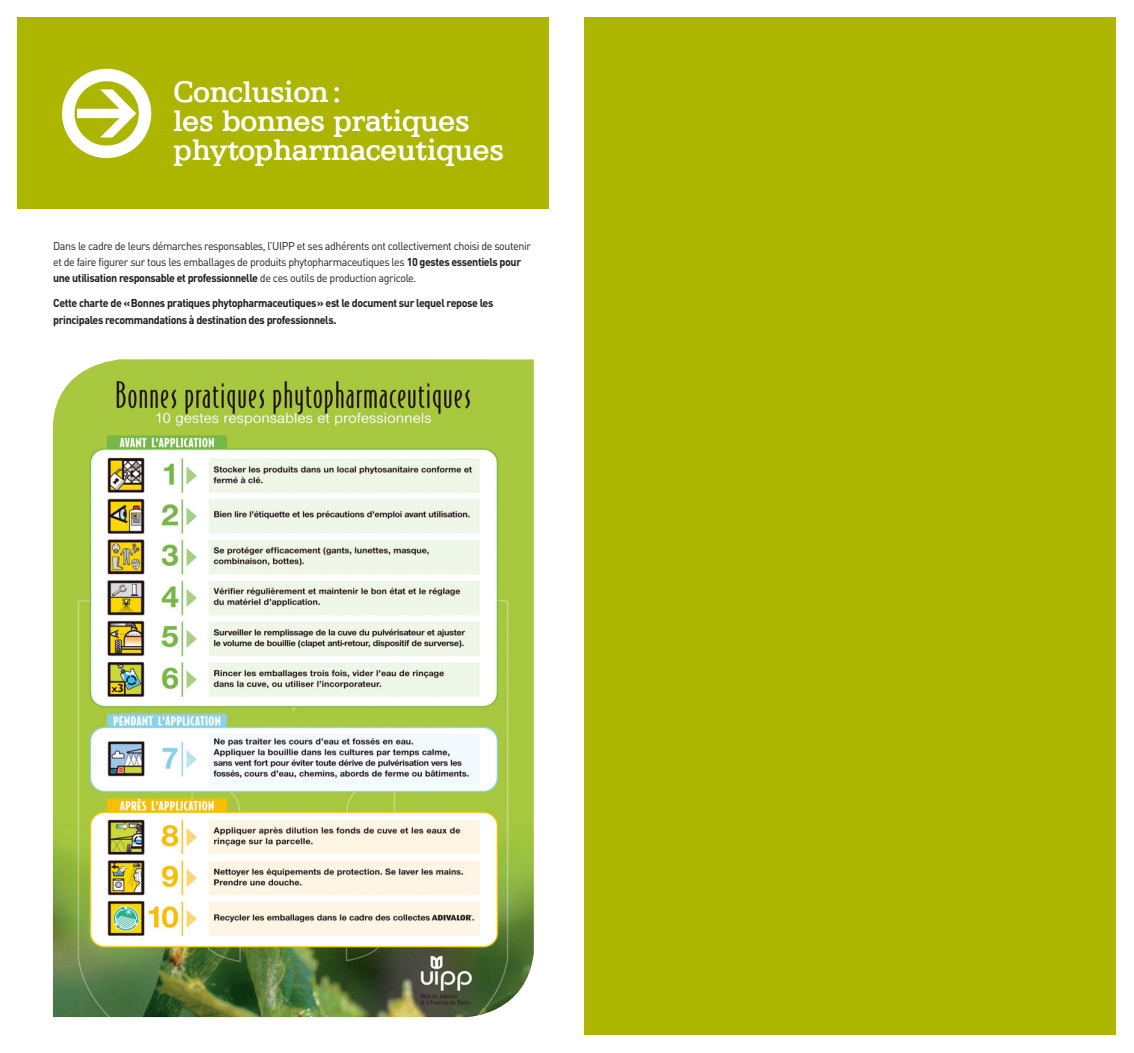
<style>
.page{position:relative;width:1134px;height:1053px;background:#fff}
.page>*{position:absolute;margin:0;border:0;box-sizing:border-box;transform-origin:0 0}
.t1{font:500 33.75px/28.8px "AT Egyptian";letter-spacing:-.01em;color:#fff}
.t2{font:11.25px/16.2px "DIN";letter-spacing:-.035em;color:#1b1c20;scale:.95 1}
.t3{font:700 11.25px/16.2px "DIN";letter-spacing:-.035em;color:#1b1c20;scale:.95 1}
.s1{font-weight:700}
</style>
<div class="page">
<div style="left:18px;top:18px;width:531px;height:191px;background:#acb500"></div>
<div style="left:585px;top:18px;width:531px;height:1017px;background:#acb500"></div>
<svg style="left:62px;top:69px;width:89px;height:89px"></svg>
<img style="left:53px;top:359px;width:481px;height:658px">
<h1 class="t1" style="left:174px;top:79px;width:332px">Conclusion:<br>les bonnes pratiques phytopharmaceutiques</h1>
<p class="t2" style="left:53px;top:237px;width:504px">Dans le cadre de leurs démarches responsables, l’UIPP et ses adhérents ont collectivement choisi de soutenir et de faire figurer sur tous les emballages de produits phytopharmaceutiques les <span class="s1">10 gestes essentiels pour une utilisation responsable et professionnelle</span> de ces outils de production agricole.</p>
<p class="t3" style="left:53px;top:294px;width:465px">Cette charte de «Bonnes pratiques phytopharmaceutiques» est le document sur lequel repose les principales recommandations à destination des professionnels.</p>
</div>
